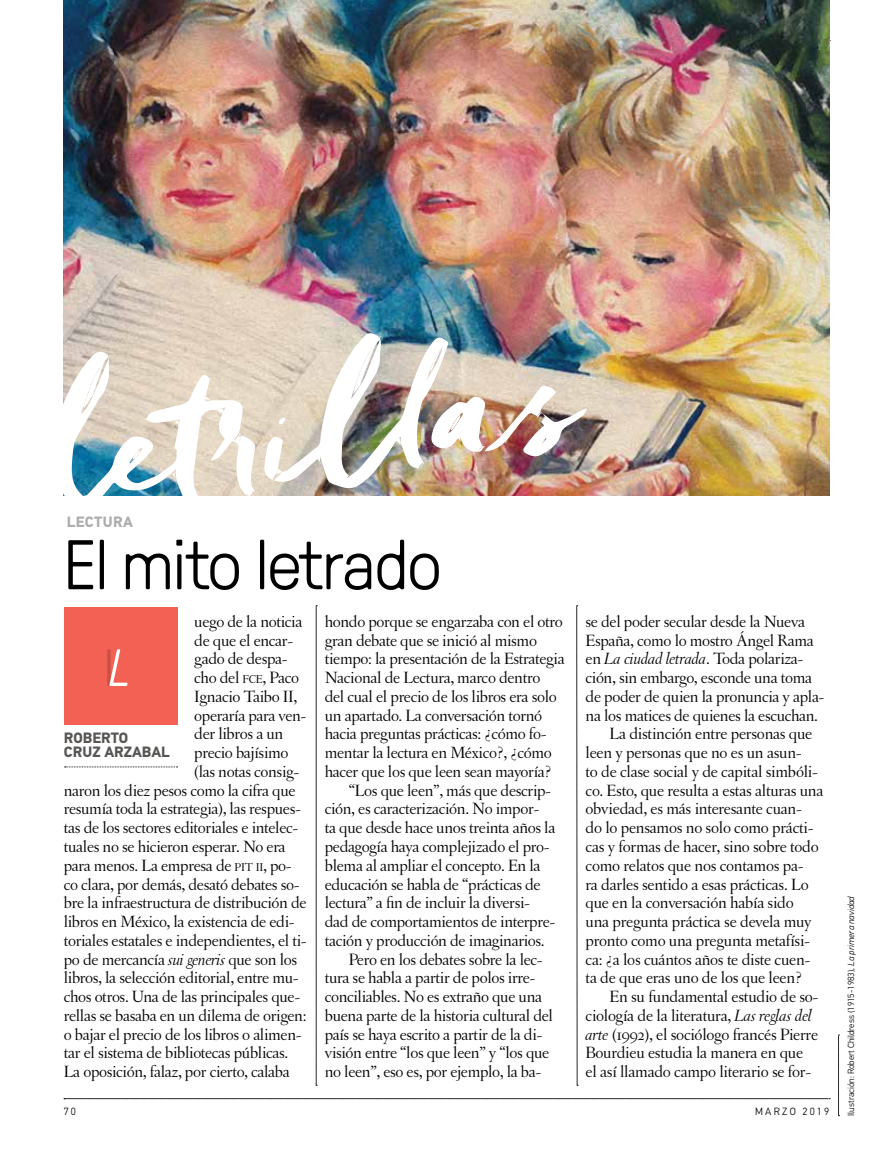
<style>
.page{position:relative;width:893px;height:1149px;background:#fff}
.page>*{position:absolute;margin:0;border:0;box-sizing:border-box;transform-origin:0 0}
.t1{font:300 70.05px "GT Pressura";letter-spacing:-.02em;color:#000}
.t2{font:italic 300 52.5px "GT Pressura";color:#fff}
.t3{font:17.25px "Letras Oldstyle";letter-spacing:-.02em;color:#000}
.t4{font:700 15px/13.5px "PF Din Text Pro";letter-spacing:-.005em;color:#575654}
.t5{font:700 15px "PF Din Text Pro";letter-spacing:.02em;color:#aeadae}
.t6{font:300 10.5px "PF Din Text Pro";letter-spacing:.21em;color:#000}
.t7{font:300 9px "PF Din Text Pro";color:#000}
.s1{font-size:12.15px}
.s2{font-style:italic}
</style>
<div class="page">
<svg style="left:64px;top:1098px;width:766px;height:1px"></svg>
<svg style="left:576px;top:605px;width:2px;height:480px"></svg>
<svg style="left:316px;top:605px;width:1px;height:480px"></svg>
<div style="left:64px;top:607px;width:114px;height:118px;background:#f26153"></div>
<svg style="left:65px;top:766px;width:113px;height:1px"></svg>
<img style="left:64px;top:0;width:765px;height:495px">
<svg style="left:63px;top:350px;width:195px;height:146px"></svg>
<img style="left:264px;top:332px;width:323px;height:156px">
<svg style="left:838px;top:1034px;width:1px;height:81px"></svg>
<p class="t5" style="left:67px;top:512px;width:68px">LECTURA</p>
<h1 class="t1" style="left:64px;top:514px;width:380px">El mito letrado</h1>
<p class="t3" style="left:194px;top:611px;width:110px">uego de la noticia</p>
<p class="t3" style="left:194px;top:630px;width:100px">de que el encar-</p>
<p class="t3" style="left:194px;top:648px;width:95px">gado de despa-</p>
<p class="t3" style="left:194px;top:667px;width:106px">cho del <span class="s1">fce</span>, Paco</p>
<p class="t3" style="left:194px;top:686px;width:105px">Ignacio Taibo II,</p>
<p class="t3" style="left:194px;top:705px;width:114px">operaría para ven-</p>
<p class="t3" style="left:194px;top:723px;width:91px">der libros a un</p>
<p class="t3" style="left:194px;top:742px;width:96px">precio bajísimo</p>
<p class="t3" style="left:194px;top:761px;width:107px">(las notas consig-</p>
<p class="t3" style="left:64px;top:780px;width:233px">naron los diez pesos como la cifra que</p>
<p class="t3" style="left:64px;top:799px;width:238px">resumía toda la estrategia), las respues-</p>
<p class="t3" style="left:64px;top:817px;width:236px">tas de los sectores editoriales e intelec-</p>
<p class="t3" style="left:64px;top:836px;width:223px">tuales no se hicieron esperar. No era</p>
<p class="t3" style="left:64px;top:855px;width:229px">para menos. La empresa de <span class="s1">pit ii</span>, po-</p>
<p class="t3" style="left:64px;top:873px;width:237px">co clara, por demás, desató debates so-</p>
<p class="t3" style="left:64px;top:892px;width:244px">bre la infraestructura de distribución de</p>
<p class="t3" style="left:64px;top:911px;width:232px">libros en México, la existencia de edi-</p>
<p class="t3" style="left:64px;top:930px;width:244px">toriales estatales e independientes, el ti-</p>
<p class="t3" style="left:64px;top:948px;width:235px">po de mercancía <span class="s2">sui generis</span> que son los</p>
<p class="t3" style="left:64px;top:967px;width:236px">libros, la selección editorial, entre mu-</p>
<p class="t3" style="left:64px;top:986px;width:238px">chos otros. Una de las principales que-</p>
<p class="t3" style="left:64px;top:1005px;width:244px">rellas se basaba en un dilema de origen:</p>
<p class="t3" style="left:64px;top:1023px;width:239px">o bajar el precio de los libros o alimen-</p>
<p class="t3" style="left:64px;top:1042px;width:226px">tar el sistema de bibliotecas públicas.</p>
<p class="t3" style="left:64px;top:1061px;width:227px">La oposición, falaz, por cierto, calaba</p>
<h2 class="t2" style="left:108px;top:629px;width:23px">L</h2>
<p class="t4" style="left:64px;top:731px;width:107px">ROBERTO<br>CRUZ ARZABAL</p>
<p class="t3" style="left:325px;top:611px;width:240px">hondo porque se engarzaba con el otro</p>
<p class="t3" style="left:325px;top:630px;width:214px">gran debate que se inició al mismo</p>
<p class="t3" style="left:325px;top:649px;width:241px">tiempo: la presentación de la Estrategia</p>
<p class="t3" style="left:325px;top:667px;width:217px">Nacional de Lectura, marco dentro</p>
<p class="t3" style="left:325px;top:686px;width:233px">del cual el precio de los libros era solo</p>
<p class="t3" style="left:325px;top:705px;width:219px">un apartado. La conversación tornó</p>
<p class="t3" style="left:325px;top:724px;width:223px">hacia preguntas prácticas: ¿cómo fo-</p>
<p class="t3" style="left:325px;top:742px;width:229px">mentar la lectura en México?, ¿cómo</p>
<p class="t3" style="left:325px;top:761px;width:229px">hacer que los que leen sean mayoría?</p>
<p class="t3" style="left:349px;top:780px;width:204px">“Los que leen”, más que descrip-</p>
<p class="t3" style="left:325px;top:799px;width:216px">ción, es caracterización. No impor-</p>
<p class="t3" style="left:325px;top:817px;width:232px">ta que desde hace unos treinta años la</p>
<p class="t3" style="left:325px;top:836px;width:226px">pedagogía haya complejizado el pro-</p>
<p class="t3" style="left:325px;top:855px;width:217px">blema al ampliar el concepto. En la</p>
<p class="t3" style="left:325px;top:874px;width:218px">educación se habla de “prácticas de</p>
<p class="t3" style="left:325px;top:892px;width:207px">lectura” a fin de incluir la diversi-</p>
<p class="t3" style="left:325px;top:911px;width:232px">dad de comportamientos de interpre-</p>
<p class="t3" style="left:325px;top:930px;width:222px">tación y producción de imaginarios.</p>
<p class="t3" style="left:349px;top:949px;width:195px">Pero en los debates sobre la lec-</p>
<p class="t3" style="left:325px;top:967px;width:212px">tura se habla a partir de polos irre-</p>
<p class="t3" style="left:325px;top:986px;width:219px">conciliables. No es extraño que una</p>
<p class="t3" style="left:325px;top:1005px;width:230px">buena parte de la historia cultural del</p>
<p class="t3" style="left:325px;top:1024px;width:219px">país se haya escrito a partir de la di-</p>
<p class="t3" style="left:325px;top:1042px;width:226px">visión entre “los que leen” y “los que</p>
<p class="t3" style="left:325px;top:1061px;width:218px">no leen”, eso es, por ejemplo, la ba-</p>
<p class="t3" style="left:586px;top:611px;width:221px">se del poder secular desde la Nueva</p>
<p class="t3" style="left:586px;top:630px;width:230px">España, como lo mostro Ángel Rama</p>
<p class="t3" style="left:586px;top:648px;width:219px">en <span class="s2">La ciudad letrada</span>. Toda polariza-</p>
<p class="t3" style="left:586px;top:667px;width:228px">ción, sin embargo, esconde una toma</p>
<p class="t3" style="left:586px;top:686px;width:240px">de poder de quien la pronuncia y apla-</p>
<p class="t3" style="left:586px;top:705px;width:234px">na los matices de quienes la escuchan.</p>
<p class="t3" style="left:610px;top:723px;width:204px">La distinción entre personas que</p>
<p class="t3" style="left:586px;top:742px;width:218px">leen y personas que no es un asun-</p>
<p class="t3" style="left:586px;top:761px;width:234px">to de clase social y de capital simbóli-</p>
<p class="t3" style="left:586px;top:780px;width:239px">co. Esto, que resulta a estas alturas una</p>
<p class="t3" style="left:586px;top:799px;width:218px">obviedad, es más interesante cuan-</p>
<p class="t3" style="left:586px;top:817px;width:229px">do lo pensamos no solo como prácti-</p>
<p class="t3" style="left:586px;top:836px;width:235px">cas y formas de hacer, sino sobre todo</p>
<p class="t3" style="left:586px;top:855px;width:219px">como relatos que nos contamos pa-</p>
<p class="t3" style="left:586px;top:874px;width:225px">ra darles sentido a esas prácticas. Lo</p>
<p class="t3" style="left:586px;top:892px;width:210px">que en la conversación había sido</p>
<p class="t3" style="left:586px;top:911px;width:228px">una pregunta práctica se devela muy</p>
<p class="t3" style="left:586px;top:930px;width:226px">pronto como una pregunta metafísi-</p>
<p class="t3" style="left:586px;top:949px;width:226px">ca: ¿a los cuántos años te diste cuen-</p>
<p class="t3" style="left:586px;top:967px;width:218px">ta de que eras uno de los que leen?</p>
<p class="t3" style="left:610px;top:986px;width:210px">En su fundamental estudio de so-</p>
<p class="t3" style="left:586px;top:1005px;width:228px">ciología de la literatura, <span class="s2">Las reglas del</span></p>
<p class="t3" style="left:586px;top:1023px;width:234px"><span class="s2">arte</span> (1992), el sociólogo francés Pierre</p>
<p class="t3" style="left:586px;top:1042px;width:219px">Bourdieu estudia la manera en que</p>
<p class="t3" style="left:586px;top:1061px;width:227px">el así llamado campo literario se for-</p>
<p class="t6" style="left:64px;top:1104px;width:14px">70</p>
<p class="t6" style="left:755px;top:1104px;width:76px">MARZO 2019</p>
<p class="t7" style="left:846px;top:1115px;width:221px;rotate:-90deg">Ilustración: Robert Childress (1915-1983), <span class="s2">La primera navidad</span></p>
</div>
